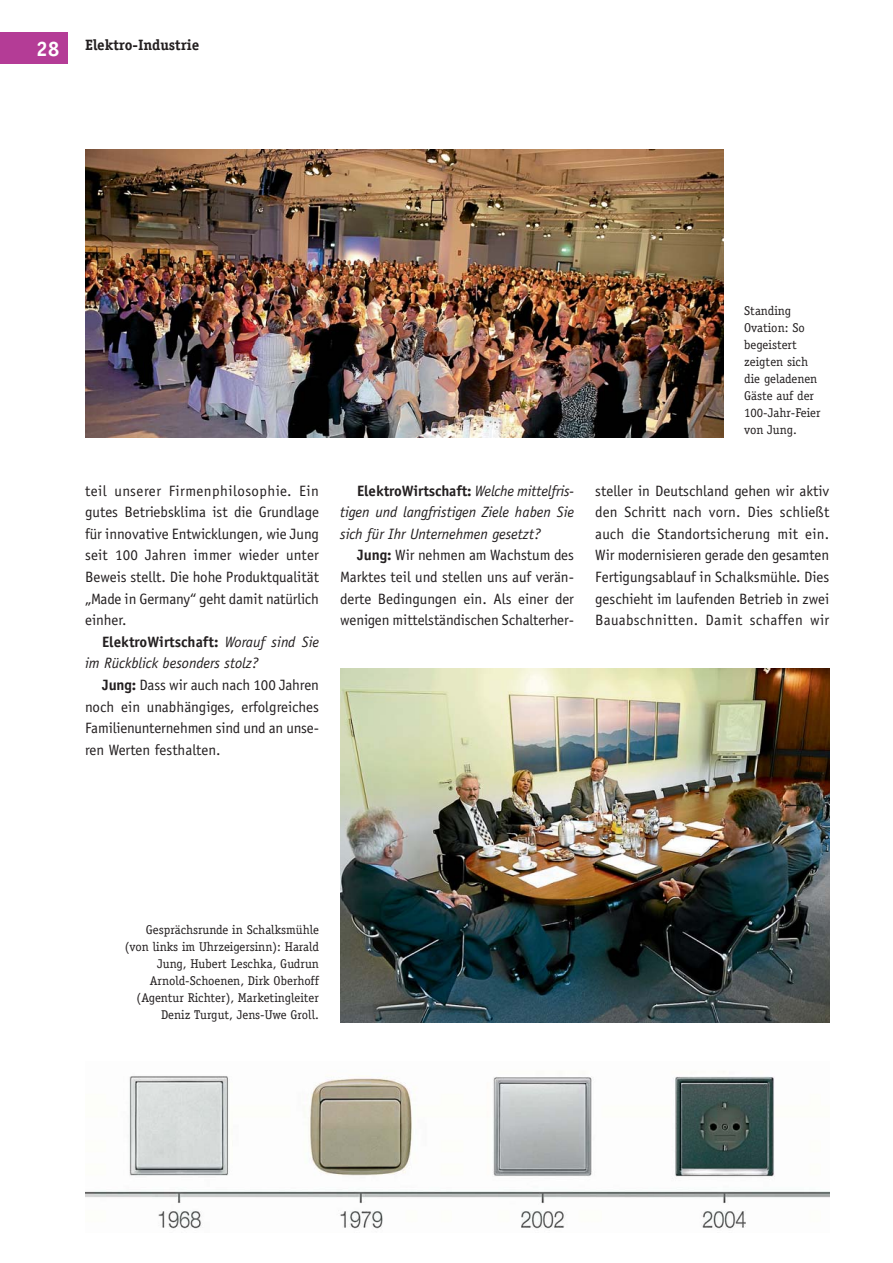
<style>
.page{position:relative;width:893px;height:1263px;background:#fff}
.page>*{position:absolute;margin:0;border:0;box-sizing:border-box;transform-origin:0 0}
.t1{font:15px/21.6px "Officina Sans LT";letter-spacing:-.01em;color:#231f20;text-align:justify}
.t2{font:italic 15px/21.6px "Officina Sans LT";color:#231f20}
.t3{font:700 15px "Officina Serif LT";color:#231f20}
.t4{font:12.75px/17px "Officina Serif LT";color:#231f20}
.s1{font-size:21px;color:#fff}
.s2{font-weight:700;font-style:normal}
.s3{font-weight:700}
</style>
<div class="page">
<div style="left:0;top:32px;width:68px;height:32px;background:#b43c96"></div>
<img style="left:86px;top:149px;width:638px;height:289px">
<img style="left:340px;top:668px;width:489px;height:355px">
<img style="left:85px;top:1071px;width:744px;height:158px">
<p class="t3" style="left:36px;top:39px;width:165px"><span class="s1">28</span> Elektro-Industrie</p>
<p class="t1" style="left:85px;top:481px;width:235px">teil unserer Firmenphilosophie. Ein gu tes Betriebsklima ist die Grundlage für innovative Entwicklungen, wie Jung seit 100 Jahren immer wieder unter Be weis stellt. Die hohe Produktqualität „Made in Germany“ geht damit natürlich einher.</p>
<p class="t2" style="left:85px;top:632px;width:235px;text-indent:17px"><span class="s2">ElektroWirtschaft:</span> Worauf sind Sie im Rückblick besonders stolz?</p>
<p class="t1" style="left:85px;top:675px;width:235px;text-indent:17px"><span class="s3">Jung:</span> Dass wir auch nach 100 Jahren noch ein unabhängiges, erfolgreiches Fa milienunternehmen sind und an unse&shy;ren Werten festhalten.</p>
<p class="t2" style="left:340px;top:481px;width:235px;text-align:justify;text-indent:17px"><span class="s2">ElektroWirtschaft:</span> Welche mittelfris&shy;tigen und langfristigen Ziele haben Sie sich für Ihr Unternehmen gesetzt?</p>
<p class="t1" style="left:340px;top:546px;width:235px;text-indent:17px"><span class="s3">Jung:</span> Wir nehmen am Wachstum des Marktes teil und stellen uns auf ver än&shy;derte Bedingungen ein. Als einer der we nigen mittelständischen Schalterher-</p>
<p class="t4" style="left:744px;top:304px;width:78px">Standing<br>Ovation: So begeistert zeigten sich die geladenen<br>Gäste auf der<br>100-Jahr-Feier von Jung.</p>
<p class="t1" style="left:595px;top:481px;width:235px">steller in Deutschland gehen wir aktiv den Schritt nach vorn. Dies schließt auch die Standortsicherung mit ein.<br>Wir modernisieren gerade den gesamten Fer tigungsablauf in Schalksmühle. Dies geschieht im laufenden Betrieb in zwei Bauabschnitten. Damit schaffen wir</p>
<p class="t4" style="left:125px;top:922px;width:196px;text-align:right">Gesprächsrunde in Schalksmühle (von links im Uhrzeigersinn): Harald Jung, Hubert Leschka, Gudrun Arnold-Schoenen, Dirk Oberhoff (Agentur Richter), Marketingleiter Deniz Turgut, Jens-Uwe Groll.</p>
</div>
